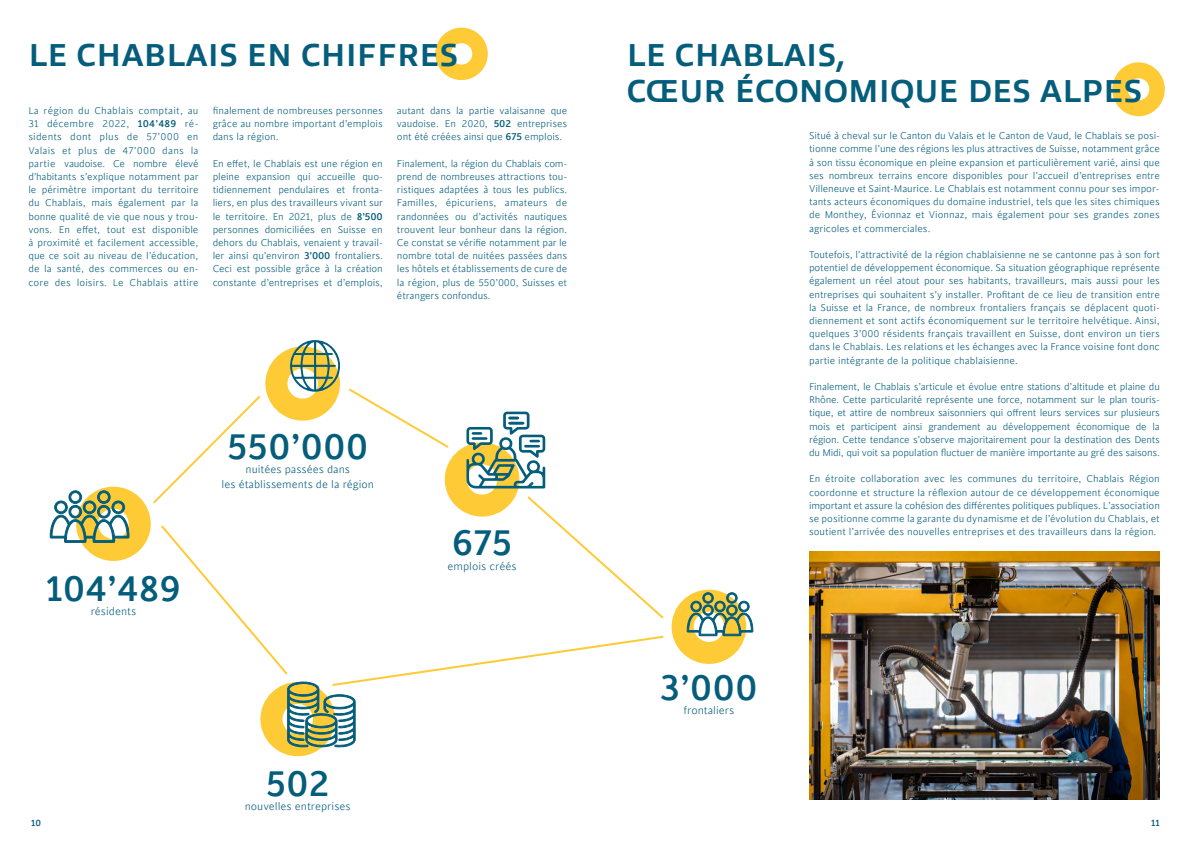
<style>
.page{position:relative;width:1191px;height:842px;background:#fff}
.page>*{position:absolute;margin:0;border:0;box-sizing:border-box;transform-origin:0 0}
.t1{font:500 40px "Cinta";color:#045d7b}
.t2{font:700 32px/36px "Allumi Std";color:#045d7b}
.t3{font:300 12px/14.4px "Cinta";color:#045d7b;text-align:center}
.t4{font:300 11px/13.2px "Cinta";color:#045d7b;text-align:justify}
.t5{font:500 10px "Cinta";color:#005678}
.s1{font-weight:500}
</style>
<div class="page">
<svg style="left:435px;top:28px;width:53px;height:52px"></svg>
<svg style="left:49px;top:340px;width:615px;height:416px"></svg>
<svg style="left:1112px;top:62px;width:52px;height:54px"></svg>
<svg style="left:671px;top:590px;width:83px;height:74px"></svg>
<img style="left:809px;top:551px;width:350px;height:248px">
<h2 class="t2" style="left:28px;top:38px;width:431px">LE CHABLAIS EN CHIFFRES</h2>
<p class="t4" style="left:28px;top:104px;width:172px">La région du Chablais comptait, au 31 décembre 2022, <span class="s1">104’489</span> ré&shy;sidents dont plus de 57’000 en Valais et plus de 47’000 dans la partie vaudoise. Ce nombre élevé d’habitants s’explique notamment par le périmètre important du territoire du Chablais, mais également par la bonne qualité de vie que nous y trou&shy;vons. En effet, tout est disponible à proximité et facilement accessible, que ce soit au niveau de l’éducation, de la santé, des commerces ou en&shy;core des loisirs. Le Chablais attire</p>
<p class="t4" style="left:213px;top:104px;width:172px">finalement de nombreuses personnes grâce au nombre important d’emplois dans la région.</p>
<p class="t4" style="left:213px;top:157px;width:172px">En effet, le Chablais est une région en pleine expansion qui accueille quo&shy;tidiennement pendulaires et fronta&shy;liers, en plus des travailleurs vivant sur le territoire. En 2021, plus de <span class="s1">8’500 </span>personnes domiciliées en Suisse en dehors du Chablais, venaient y travail&shy;ler ainsi qu’environ <span class="s1">3’000</span> frontaliers.<br>Ceci est possible grâce à la création constante d’entreprises et d’emplois,</p>
<p class="t4" style="left:397px;top:104px;width:172px">autant dans la partie valaisanne que vaudoise. En 2020, <span class="s1">502</span> entreprises ont été créées ainsi que <span class="s1">675</span> emplois.</p>
<p class="t4" style="left:397px;top:157px;width:172px">Finalement, la région du Chablais com&shy;prend de nombreuses attractions tou&shy;ristiques adaptées à tous les publics.<br>Familles, épicuriens, amateurs de randonnées ou d’activités nautiques trouvent leur bonheur dans la région.<br>Ce constat se vérifie notamment par le nombre total de nuitées passées dans les hôtels et établissements de cure de la région, plus de 550’000, Suisses et étrangers confondus.</p>
<h1 class="t1" style="left:46px;top:565px;width:137px">104’489</h1>
<p class="t3" style="left:91px;top:605px;width:47px">résidents</p>
<h1 class="t1" style="left:227px;top:423px;width:143px">550’000</h1>
<p class="t3" style="left:221px;top:463px;width:154px">nuitées passées dans<br>les établissements de la région</p>
<p class="t5" style="left:31px;top:817px;width:11px">10</p>
<h1 class="t1" style="left:266px;top:760px;width:65px">502</h1>
<p class="t3" style="left:245px;top:799px;width:107px">nouvelles entreprises</p>
<h1 class="t1" style="left:452px;top:519px;width:62px">675</h1>
<p class="t3" style="left:447px;top:559px;width:70px">emplois créés</p>
<h2 class="t2" style="left:626px;top:37px;width:517px">LE CHABLAIS,<br>CŒUR ÉCONOMIQUE DES ALPES</h2>
<p class="t4" style="left:809px;top:129px;width:352px">Situé à cheval sur le Canton du Valais et le Canton de Vaud, le Chablais se posi&shy;tionne comme l’une des régions les plus attractives de Suisse, notamment grâce à son tissu économique en pleine expansion et particulièrement varié, ainsi que ses nombreux terrains encore disponibles pour l’accueil d’entreprises entre Villeneuve et Saint-Maurice. Le Chablais est notamment connu pour ses impor&shy;tants acteurs économiques du domaine industriel, tels que les sites chimiques de Monthey, Évionnaz et Vionnaz, mais également pour ses grandes zones agricoles et commerciales.</p>
<p class="t4" style="left:809px;top:248px;width:352px">Toutefois, l’attractivité de la région chablaisienne ne se cantonne pas à son fort potentiel de développement économique. Sa situation géographique représente également un réel atout pour ses habitants, travailleurs, mais aussi pour les entreprises qui souhaitent s’y installer. Profitant de ce lieu de transition entre la Suisse et la France, de nombreux frontaliers français se déplacent quoti&shy;diennement et sont actifs économiquement sur le territoire helvétique. Ainsi, quelques 3’000 résidents français travaillent en Suisse, dont environ un tiers dans le Chablais. Les relations et les échanges avec la France voisine font donc partie intégrante de la politique chablaisienne.</p>
<p class="t4" style="left:809px;top:380px;width:352px">Finalement, le Chablais s’articule et évolue entre stations d’altitude et plaine du Rhône. Cette particularité représente une force, notamment sur le plan touris&shy;tique, et attire de nombreux saisonniers qui offrent leurs services sur plusieurs mois et participent ainsi grandement au développement économique de la région. Cette tendance s’observe majoritairement pour la destination des Dents du Midi, qui voit sa population fluctuer de manière importante au gré des saisons.</p>
<p class="t4" style="left:809px;top:473px;width:352px">En étroite collaboration avec les communes du territoire, Chablais Région coordonne et structure la réflexion autour de ce développement économique important et assure la cohésion des différentes politiques publiques. L’association se positionne comme la garante du dynamisme et de l’évolution du Chablais, et soutient l’arrivée des nouvelles entreprises et des travailleurs dans la région.</p>
<h1 class="t1" style="left:660px;top:664px;width:99px">3’000</h1>
<p class="t3" style="left:683px;top:704px;width:52px">frontaliers</p>
<p class="t5" style="left:1151px;top:817px;width:10px">11</p>
</div>
